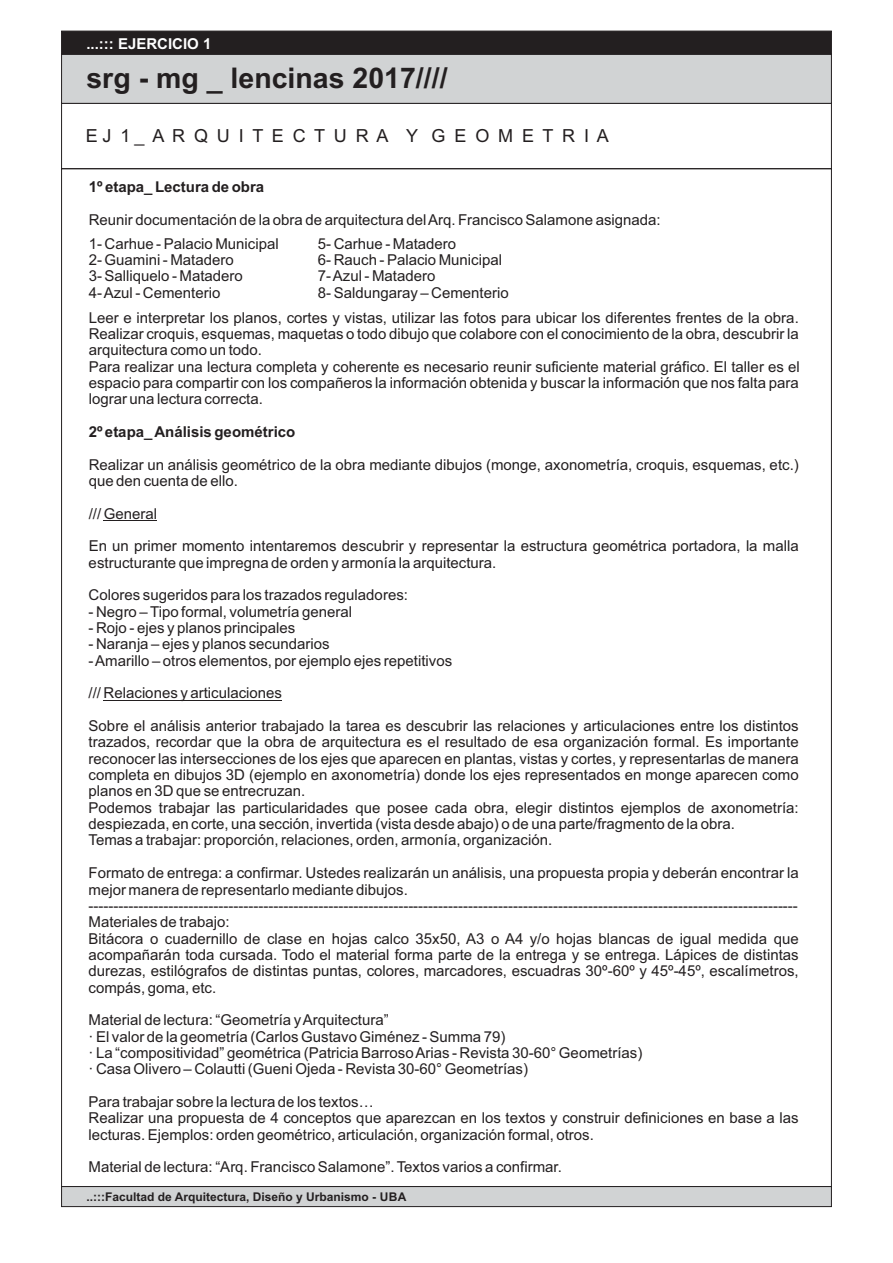
<style>
.page{position:relative;width:893px;height:1263px;background:#fff}
.page>*{position:absolute;margin:0;border:0;box-sizing:border-box;transform-origin:0 0}
.t1{font:700 28.5px "Arial";color:#231f20}
.t2{font:18px "Arial";letter-spacing:.475em;color:#231f20}
.t3{font:15px/16.4px "Arial";color:#231f20}
.t4{font:700 15px "Arial";color:#231f20}
.t5{font:700 15px "Arial";color:#fff}
.t6{font:700 12px "Arial";color:#231f20}
</style>
<div class="page">
<svg style="left:61px;top:30px;width:771px;height:74px;background:#959596"></svg>
<svg style="left:61px;top:1186px;width:771px;height:21px;background:#c0c1c2"></svg>
<hr style="left:104px;top:520px;width:53px;height:1px;background:#231f20">
<hr style="left:104px;top:700px;width:178px;height:1px;background:#231f20">
<p class="t5" style="left:86px;top:38px;width:127px">...::: EJERCICIO 1</p>
<h1 class="t1" style="left:86px;top:67px;width:363px">srg - mg _ lencinas 2017////</h1>
<p class="t2" style="left:86px;top:129px;width:524px">EJ1_ AR Q U I TE C TU R A Y G E O M E TR I A</p>
<p class="t4" style="left:89px;top:181px;width:177px">1º etapa_ Lectura de obra</p>
<p class="t3" style="left:89px;top:212px;width:573px">Reunir documentación de la obra de arquitectura del Arq. Francisco Salamone asignada:</p>
<p class="t3" style="left:89px;top:236px;width:192px">1- Carhue - Palacio Municipal<br>2- Guamini - Matadero<br>3- Salliquelo - Matadero<br>4- Azul - Cementerio</p>
<p class="t3" style="left:318px;top:236px;width:192px">5- Carhue - Matadero<br>6- Rauch - Palacio Municipal<br>7- Azul - Matadero<br>8- Saldungaray – Cementerio</p>
<p class="t3" style="left:89px;top:310px;width:713px">Leer e interpretar los planos, cortes y vistas, utilizar las fotos para ubicar los diferentes frentes de la obra.<br>Realizar croquis, esquemas, maquetas o todo dibujo que colabore con el conocimiento de la obra, descubrir la arquitectura como un todo.<br>Para realizar una lectura completa y coherente es necesario reunir suficiente material gráfico. El taller es el espacio para compartir con los compañeros la información obtenida y buscar la información que nos falta para lograr una lectura correcta.</p>
<p class="t4" style="left:89px;top:426px;width:208px">2º etapa_ Análisis geométrico</p>
<p class="t3" style="left:89px;top:458px;width:712px">Realizar un análisis geométrico de la obra mediante dibujos (monge, axonometría, croquis, esquemas, etc.) que den cuenta de ello.</p>
<p class="t3" style="left:89px;top:498px;width:712px;line-height:32.7px">/// General<br>En un primer momento intentaremos descubrir y representar la estructura geométrica portadora, la malla</p>
<p class="t3" style="left:89px;top:547px;width:409px;line-height:32.7px">estructurante que impregna de orden y armonía la arquitectura.<br>Colores sugeridos para los trazados reguladores:</p>
<p class="t3" style="left:89px;top:605px;width:265px">- Negro – Tipo formal, volumetría general</p>
<p class="t3" style="left:89px;top:621px;width:208px">- Rojo - ejes y planos principales</p>
<p class="t3" style="left:89px;top:637px;width:242px">- Naranja – ejes y planos secundarios</p>
<p class="t3" style="left:89px;top:645px;width:712px;line-height:32.7px">- Amarillo – otros elementos, por ejemplo ejes repetitivos<br>/// Relaciones y articulaciones<br>Sobre el análisis anterior trabajado la tarea es descubrir las relaciones y articulaciones entre los distintos</p>
<p class="t3" style="left:89px;top:735px;width:712px">trazados, recordar que la obra de arquitectura es el resultado de esa organización formal. Es importante reconocer las intersecciones de los ejes que aparecen en plantas, vistas y cortes, y representarlas de manera completa en dibujos 3D (ejemplo en axonometría) donde los ejes representados en monge aparecen como planos en 3D que se entrecruzan.<br>Podemos trabajar las particularidades que posee cada obra, elegir distintos ejemplos de axonometría: despiezada, en corte, una sección, invertida (vista desde abajo) o de una parte/fragmento de la obra.<br>Temas a trabajar: proporción, relaciones, orden, armonía, organización.</p>
<p class="t3" style="left:89px;top:866px;width:712px">Formato de entrega: a confirmar. Ustedes realizarán un análisis, una propuesta propia y deberán encontrar la mejor manera de representarlo mediante dibujos. ---------------------------------------------------------------------------------------------------------------------------------------------- Materiales de trabajo:<br>Bitácora o cuadernillo de clase en hojas calco 35x50, A3 o A4 y/o hojas blancas de igual medida que acompañarán toda cursada. Todo el material forma parte de la entrega y se entrega. Lápices de distintas durezas, estilógrafos de distintas puntas, colores, marcadores, escuadras 30º-60º y 45º-45º, escalímetros, compás, goma, etc.</p>
<p class="t3" style="left:89px;top:1013px;width:555px">Material de lectura: “Geometría y Arquitectura”<br>· El valor de la geometría (Carlos Gustavo Giménez - Summa 79)<br>· La “compositividad” geométrica (Patricia Barroso Arias - Revista 30-60° Geometrías) · Casa Olivero – Colautti (Gueni Ojeda - Revista 30-60° Geometrías)</p>
<p class="t3" style="left:89px;top:1095px;width:712px">Para trabajar sobre la lectura de los textos…<br>Realizar una propuesta de 4 conceptos que aparezcan en los textos y construir definiciones en base a las lecturas. Ejemplos: orden geométrico, articulación, organización formal, otros.</p>
<p class="t3" style="left:89px;top:1160px;width:475px">Material de lectura: “Arq. Francisco Salamone”. Textos varios a confirmar.</p>
<p class="t6" style="left:87px;top:1192px;width:321px">..:::Facultad de Arquitectura, Diseño y Urbanismo - UBA</p>
</div>
